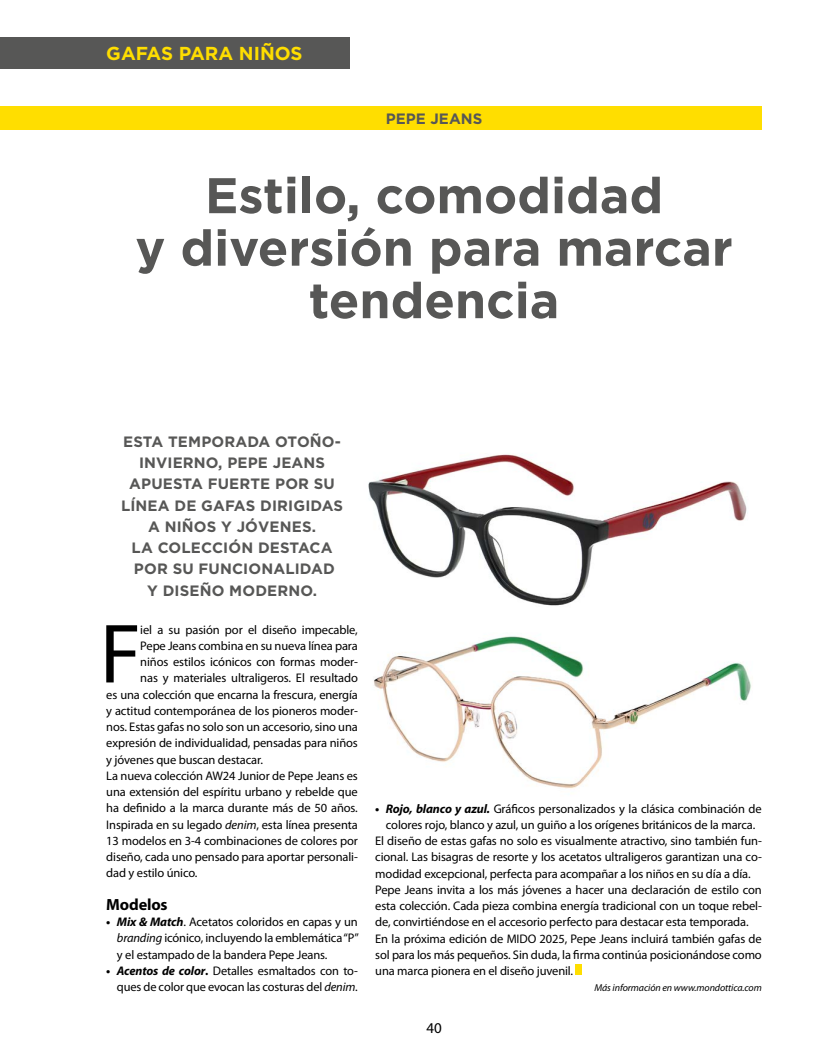
<style>
.page{position:relative;width:815px;height:1063px;background:#fff}
.page>*{position:absolute;margin:0;border:0;box-sizing:border-box;transform-origin:0 0}
.t1{font:84.88px "Myriad Pro";color:#000}
.t2{font:700 50px/52.5px "Gotham";color:#575756;text-align:center}
.t3{font:700 18.75px "Gotham";color:#ffde00}
.t4{font:700 16.25px "Myriad Pro";letter-spacing:-.01em;color:#000}
.t5{font:700 15px/21.2px "Gotham";letter-spacing:.01em;color:#575756;text-align:center}
.t6{font:15px "Myriad Pro";color:#000}
.t7{font:12.5px/16.2px "Myriad Pro";letter-spacing:-.01em;color:#000;text-align:justify}
.t8{font:italic 10px "Myriad Pro";letter-spacing:-.01em;color:#000}
.s1{font-style:italic}
.s2{font-weight:700;font-style:italic}
.s3{font-weight:700}
</style>
<div class="page">
<div style="left:0;top:37px;width:350px;height:32px;background:#575756"></div>
<img style="left:368px;top:454px;width:380px;height:152px">
<img style="left:374px;top:636px;width:377px;height:153px">
<div style="left:576px;top:965px;width:6px;height:10px;background:#ffde00"></div>
<div style="left:0;top:106px;width:761px;height:24px;background:#ffde00"></div>
<h3 class="t3" style="left:106px;top:43px;width:198px">GAFAS PARA NIÑOS</h3>
<p class="t5" style="left:386px;top:107px;width:98px">PEPE JEANS</p>
<h2 class="t2" style="left:135px;top:168px;width:599px">Estilo, comodidad<br>y diversión para marcar tendencia</h2>
<p class="t5" style="left:121px;top:431px;width:224px">ESTA TEMPORADA OTOÑO-<br>INVIERNO, PEPE JEANS<br>APUESTA FUERTE POR SU<br>LÍNEA DE GAFAS DIRIGIDAS<br>A NIÑOS Y JÓVENES.<br>LA COLECCIÓN DESTACA<br>POR SU FUNCIONALIDAD<br>Y DISEÑO MODERNO.</p>
<h1 class="t1" style="left:100px;top:602px;width:43px">F</h1>
<p class="t7" style="left:140px;top:621px;width:219px">iel a su pasión por el diseño impecable,</p>
<p class="t7" style="left:140px;top:637px;width:219px">Pepe Jeans combina en su nueva línea para</p>
<p class="t7" style="left:140px;top:654px;width:219px">niños estilos icónicos con formas moder-</p>
<p class="t7" style="left:140px;top:670px;width:219px">nas y materiales ultraligeros. El resultado</p>
<p class="t7" style="left:106px;top:686px;width:253px">es una colección que encarna la frescura, energía</p>
<p class="t7" style="left:106px;top:702px;width:253px">y actitud contemporánea de los pioneros moder-</p>
<p class="t7" style="left:106px;top:719px;width:253px">nos. Estas gafas no solo son un accesorio, sino una</p>
<p class="t7" style="left:106px;top:735px;width:253px">expresión de individualidad, pensadas para niños</p>
<p class="t7" style="left:106px;top:751px;width:158px">y jóvenes que buscan destacar.</p>
<p class="t7" style="left:106px;top:767px;width:253px">La nueva colección AW24 Junior de Pepe Jeans es</p>
<p class="t7" style="left:106px;top:784px;width:253px">una extensión del espíritu urbano y rebelde que</p>
<p class="t7" style="left:106px;top:800px;width:253px">ha definido a la marca durante más de 50 años.</p>
<p class="t7" style="left:106px;top:816px;width:253px">Inspirada en su legado <span class="s1">denim</span>, esta línea presenta</p>
<p class="t7" style="left:106px;top:832px;width:253px">13 modelos en 3-4 combinaciones de colores por</p>
<p class="t7" style="left:106px;top:849px;width:253px">diseño, cada uno pensado para aportar personali-</p>
<p class="t7" style="left:106px;top:865px;width:93px">dad y estilo único.</p>
<h3 class="t4" style="left:106px;top:894px;width:63px">Modelos</h3>
<p class="t7" style="left:117px;top:914px;width:244px;text-indent:-11px"><span class="s2">• Mix &amp; Match</span>. Acetatos coloridos en capas y un <span class="s1">branding</span> icónico, incluyendo la emblemática “P” y el estampado de la bandera Pepe Jeans.</p>
<p class="t7" style="left:106px;top:962px;width:253px;text-align:right"><span class="s2">• Acentos de color</span><span class="s3">.</span> Detalles esmaltados con to&shy;ques de color que evocan las costuras del <span class="s1">denim</span>.</p>
<p class="t7" style="left:375px;top:800px;width:388px"><span class="s2">• Rojo, blanco y azul.</span> Gráficos personalizados y la clásica combinación de</p>
<p class="t7" style="left:386px;top:816px;width:371px">colores rojo, blanco y azul, un guiño a los orígenes británicos de la marca.</p>
<p class="t7" style="left:375px;top:832px;width:388px">El diseño de estas gafas no solo es visualmente atractivo, sino también fun-</p>
<p class="t7" style="left:375px;top:849px;width:388px">cional. Las bisagras de resorte y los acetatos ultraligeros garantizan una co-</p>
<p class="t7" style="left:375px;top:865px;width:377px">modidad excepcional, perfecta para acompañar a los niños en su día a día.</p>
<p class="t7" style="left:375px;top:881px;width:388px">Pepe Jeans invita a los más jóvenes a hacer una declaración de estilo con</p>
<p class="t7" style="left:375px;top:897px;width:388px">esta colección. Cada pieza combina energía tradicional con un toque rebel-</p>
<p class="t7" style="left:375px;top:914px;width:375px">de, convirtiéndose en el accesorio perfecto para destacar esta temporada.</p>
<p class="t7" style="left:375px;top:930px;width:388px">En la próxima edición de MIDO 2025, Pepe Jeans incluirá también gafas de</p>
<p class="t7" style="left:375px;top:946px;width:388px">sol para los más pequeños. Sin duda, la firma continúa posicionándose como</p>
<p class="t7" style="left:375px;top:962px;width:199px">una marca pionera en el diseño juvenil.</p>
<p class="t8" style="left:594px;top:982px;width:169px">Más información en www.mondottica.com</p>
<p class="t6" style="left:426px;top:1019px;width:17px">40</p>
</div>
